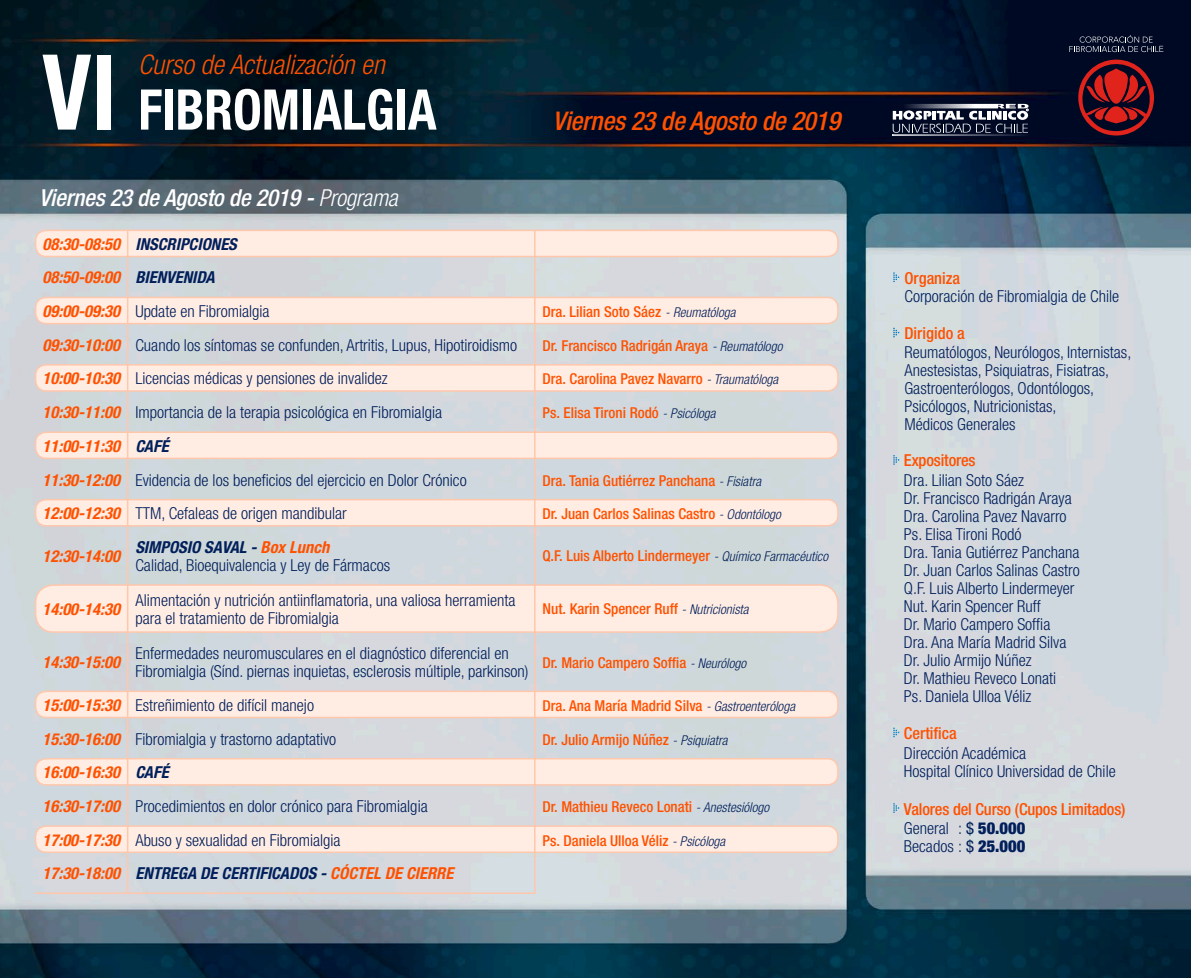
<style>
.page{position:relative;width:1191px;height:978px;background:#fff}
.page>*{position:absolute;margin:0;border:0;box-sizing:border-box;transform-origin:0 0}
.t1{font:700 condensed 56.1px "Helvetica Neue";color:#fff;scale:.92 1}
.t2{font:italic 300 condensed 27px "Helvetica Neue";color:#ff5100}
.t3{font:italic 500 condensed 25.8px "Helvetica Neue";letter-spacing:-.01em;color:#ff5100}
.t4{font:italic 500 condensed 23.4px "Helvetica Neue";letter-spacing:-.01em;color:#fff}
.t5{font:300 condensed 16.5px/18px "Helvetica Neue";color:#001f5b}
.t6{font:italic 700 condensed 16.5px "Helvetica Neue";color:#ff5100}
.t7{font:500 condensed 16.5px/20px "Helvetica Neue";letter-spacing:-.01em;color:#ff5100}
.t8{font:italic 700 condensed 16.5px "Helvetica Neue";color:#001f5b}
.t9{font:500 condensed 15px "Helvetica Neue";color:#ff5100}
.s1{font-size:104.85px}
.s2{font-weight:300}
.s3{color:#ff5100}
.s4{color:#001f5b}
.s5{font-weight:700;font-style:italic;color:#ff5100}
.s6{font-weight:300;font-style:italic;font-size:13.5px;color:#001f5b}
.s7{font-weight:700;font-style:italic}
.s8{font-weight:300;color:#001f5b}
.s9{font-weight:400;color:#001f5b}
.s10{font-weight:900;color:#001f5b}
.s11{font-weight:400}
.s12{font-weight:900}
</style>
<div class="page">
<img style="left:0;top:0;width:1191px;height:978px">
<svg style="left:893px;top:803px;width:6px;height:10px"></svg>
<svg style="left:893px;top:728px;width:6px;height:9px"></svg>
<svg style="left:893px;top:455px;width:6px;height:10px"></svg>
<svg style="left:893px;top:328px;width:6px;height:9px"></svg>
<svg style="left:893px;top:272px;width:6px;height:10px"></svg>
<svg style="left:1078px;top:60px;width:76px;height:75px;background:#65151f"></svg>
<svg style="left:1069px;top:35px;width:94px;height:17px;background:#272f45"></svg>
<hr style="left:35px;top:892px;width:500px;height:2px;background:#ffc7ac">
<div style="left:36px;top:230px;width:802px;height:27px;background:#ffece2;border-radius:10px"></div>
<div style="left:35px;top:230px;width:803px;height:27px;border:2px solid #ffc7ac;border-radius:10px"></div>
<div style="left:36px;top:759px;width:802px;height:26px;background:#ffece2;border-radius:10px"></div>
<div style="left:35px;top:758px;width:803px;height:28px;border:2px solid #ffc7ac;border-radius:10px"></div>
<div style="left:36px;top:432px;width:802px;height:26px;background:#ffece2;border-radius:10px"></div>
<div style="left:35px;top:431px;width:803px;height:28px;border:2px solid #ffc7ac;border-radius:10px"></div>
<div style="left:36px;top:297px;width:802px;height:27px;background:#ffece2;border-radius:10px"></div>
<div style="left:35px;top:297px;width:803px;height:27px;border:2px solid #ffc7ac;border-radius:10px"></div>
<div style="left:36px;top:365px;width:802px;height:26px;background:#ffece2;border-radius:10px"></div>
<div style="left:35px;top:364px;width:803px;height:28px;border:2px solid #ffc7ac;border-radius:10px"></div>
<div style="left:36px;top:500px;width:802px;height:26px;background:#ffece2;border-radius:10px"></div>
<div style="left:35px;top:499px;width:803px;height:28px;border:2px solid #ffc7ac;border-radius:10px"></div>
<div style="left:36px;top:585px;width:802px;height:47px;background:#ffece2;border-radius:18px"></div>
<div style="left:35px;top:584px;width:803px;height:49px;border:2px solid #ffc7ac;border-radius:18px"></div>
<div style="left:36px;top:691px;width:802px;height:26px;background:#ffece2;border-radius:10px"></div>
<div style="left:35px;top:691px;width:803px;height:27px;border:2px solid #ffc7ac;border-radius:10px"></div>
<div style="left:36px;top:826px;width:802px;height:26px;background:#ffece2;border-radius:10px"></div>
<div style="left:35px;top:825px;width:803px;height:28px;border:2px solid #ffc7ac;border-radius:10px"></div>
<hr style="left:127px;top:230px;width:1px;height:663px;background:#ffc7ac">
<hr style="left:534px;top:230px;width:1px;height:663px;background:#ffc7ac">
<svg style="left:892px;top:104px;width:136px;height:32px"></svg>
<h2 class="t2" style="left:138px;top:49px;width:248px">Curso de Actualización en</h2>
<h1 class="t1" style="left:42px;top:76px;width:430px"><span class="s1">VI</span> FIBROMIALGIA</h1>
<h3 class="t4" style="left:39px;top:184px;width:360px">Viernes 23 de Agosto de 2019 - <span class="s2">Programa</span></h3>
<p class="t8" style="left:43px;top:234px;width:196px"><span class="s3">08:30-08:50</span> INSCRIPCIONES</p>
<p class="t6" style="left:43px;top:268px;width:173px">08:50-09:00 <span class="s4">BIENVENIDA</span></p>
<h3 class="t3" style="left:553px;top:105px;width:289px">Viernes 23 de Agosto de 2019</h3>
<p class="t5" style="left:43px;top:302px;width:229px"><span class="s5">09:00-09:30</span> Update en Fibromialgia</p>
<p class="t9" style="left:542px;top:303px;width:194px">Dra. Lilian Soto Sáez <span class="s6">- Reumatóloga</span></p>
<p class="t5" style="left:43px;top:336px;width:476px"><span class="s5">09:30-10:00</span> Cuando los síntomas se confunden, Artritis, Lupus, Hipotiroidismo</p>
<p class="t9" style="left:542px;top:337px;width:241px">Dr. Francisco Radrigán Araya <span class="s6">- Reumatólogo</span></p>
<p class="t5" style="left:43px;top:370px;width:346px"><span class="s5">10:00-10:30</span> Licencias médicas y pensiones de invalidez</p>
<p class="t9" style="left:542px;top:370px;width:237px">Dra. Carolina Pavez Navarro <span class="s6">- Traumatóloga</span></p>
<p class="t5" style="left:43px;top:403px;width:401px"><span class="s5">10:30-11:00</span> Importancia de la terapia psicológica en Fibromialgia</p>
<p class="t9" style="left:542px;top:404px;width:175px">Ps. Elisa Tironi Rodó <span class="s6">- Psicóloga</span></p>
<p class="t6" style="left:43px;top:436px;width:128px">11:00-11:30 <span class="s4">CAFÉ</span></p>
<p class="t5" style="left:43px;top:471px;width:426px"><span class="s5">11:30-12:00</span> Evidencia de los beneficios del ejercicio en Dolor Crónico</p>
<p class="t9" style="left:542px;top:471px;width:220px">Dra. Tania Gutiérrez Panchana <span class="s6">- Fisiatra</span></p>
<p class="t5" style="left:43px;top:504px;width:306px"><span class="s5">12:00-12:30</span> TTM, Cefaleas de origen mandibular</p>
<p class="t9" style="left:542px;top:504px;width:240px">Dr. Juan Carlos Salinas Castro <span class="s6">- Odontólogo</span></p>
<p class="t6" style="left:43px;top:546px;width:79px">12:30-14:00</p>
<p class="t5" style="left:135px;top:538px;width:256px"><span class="s7">SIMPOSIO SAVAL -</span> <span class="s5">Box Lunch<br></span>Calidad, Bioequivalencia y Ley de Fármacos</p>
<p class="t9" style="left:542px;top:547px;width:287px">Q.F. Luis Alberto Lindermeyer <span class="s6">- Químico Farmacéutico</span></p>
<p class="t6" style="left:43px;top:599px;width:79px">14:00-14:30</p>
<p class="t5" style="left:135px;top:591px;width:381px">Alimentación y nutrición antiinflamatoria, una valiosa herramienta para el tratamiento de Fibromialgia</p>
<p class="t9" style="left:542px;top:600px;width:208px">Nut. Karin Spencer Ruff <span class="s6">- Nutricionista</span></p>
<p class="t6" style="left:43px;top:652px;width:79px">14:30-15:00</p>
<p class="t5" style="left:135px;top:644px;width:395px">Enfermedades neuromusculares en el diagnóstico diferencial en<br>Fibromialgia (Sínd. piernas inquietas, esclerosis múltiple, parkinson)</p>
<p class="t9" style="left:542px;top:653px;width:205px">Dr. Mario Campero Soffia <span class="s6">- Neurólogo</span></p>
<p class="t5" style="left:43px;top:696px;width:273px"><span class="s5">15:00-15:30</span> Estreñimiento de difícil manejo</p>
<p class="t9" style="left:542px;top:697px;width:254px">Dra. Ana María Madrid Silva <span class="s6">- Gastroenteróloga</span></p>
<p class="t5" style="left:43px;top:730px;width:295px"><span class="s5">15:30-16:00</span> Fibromialgia y trastorno adaptativo</p>
<p class="t9" style="left:542px;top:730px;width:187px">Dr. Julio Armijo Núñez <span class="s6">- Psiquiatra</span></p>
<p class="t6" style="left:43px;top:762px;width:128px">16:00-16:30 <span class="s4">CAFÉ</span></p>
<p class="t5" style="left:43px;top:797px;width:387px"><span class="s5">16:30-17:00</span> Procedimientos en dolor crónico para Fibromialgia</p>
<p class="t9" style="left:542px;top:798px;width:228px">Dr. Mathieu Reveco Lonati <span class="s6">- Anestesiólogo</span></p>
<p class="t5" style="left:43px;top:831px;width:300px"><span class="s5">17:00-17:30</span> Abuso y sexualidad en Fibromialgia</p>
<p class="t9" style="left:542px;top:831px;width:184px">Ps. Daniela Ulloa Véliz <span class="s6">- Psicóloga</span></p>
<p class="t6" style="left:43px;top:863px;width:412px">17:30-18:00 <span class="s4">ENTREGA DE CERTIFICADOS -</span> CÓCTEL DE CIERRE</p>
<p class="t7" style="left:904px;top:268px;width:57px">Organiza</p>
<p class="t5" style="left:904px;top:287px;width:216px">Corporación de Fibromialgia de Chile</p>
<p class="t7" style="left:904px;top:323px;width:62px">Dirigido a</p>
<p class="t5" style="left:904px;top:343px;width:228px">Reumatólogos, Neurólogos, Internistas, Anestesistas, Psiquiatras, Fisiatras, Gastroenterólogos, Odontólogos, Psicólogos, Nutricionistas,<br>Médicos Generales</p>
<p class="t7" style="left:904px;top:450px;width:73px">Expositores</p>
<p class="t5" style="left:904px;top:471px;width:177px">Dra. Lilian Soto Sáez<br>Dr. Francisco Radrigán Araya<br>Dra. Carolina Pavez Navarro<br>Ps. Elisa Tironi Rodó<br>Dra. Tania Gutiérrez Panchana<br>Dr. Juan Carlos Salinas Castro<br>Q.F. Luis Alberto Lindermeyer<br>Nut. Karin Spencer Ruff<br>Dr. Mario Campero Soffia<br>Dra. Ana María Madrid Silva<br>Dr. Julio Armijo Núñez<br>Dr. Mathieu Reveco Lonati<br>Ps. Daniela Ulloa Véliz</p>
<p class="t7" style="left:904px;top:723px;width:54px">Certifica</p>
<p class="t5" style="left:904px;top:744px;width:213px">Dirección Académica<br>Hospital Clínico Universidad de Chile</p>
<p class="t7" style="left:904px;top:798px;width:223px">Valores del Curso (Cupos Limitados)<br><span class="s8">General :</span> <span class="s9">$</span> <span class="s10">50.000</span></p>
<p class="t5" style="left:904px;top:837px;width:123px">Becados : <span class="s11">$</span> <span class="s12">25.000</span></p>
</div>
